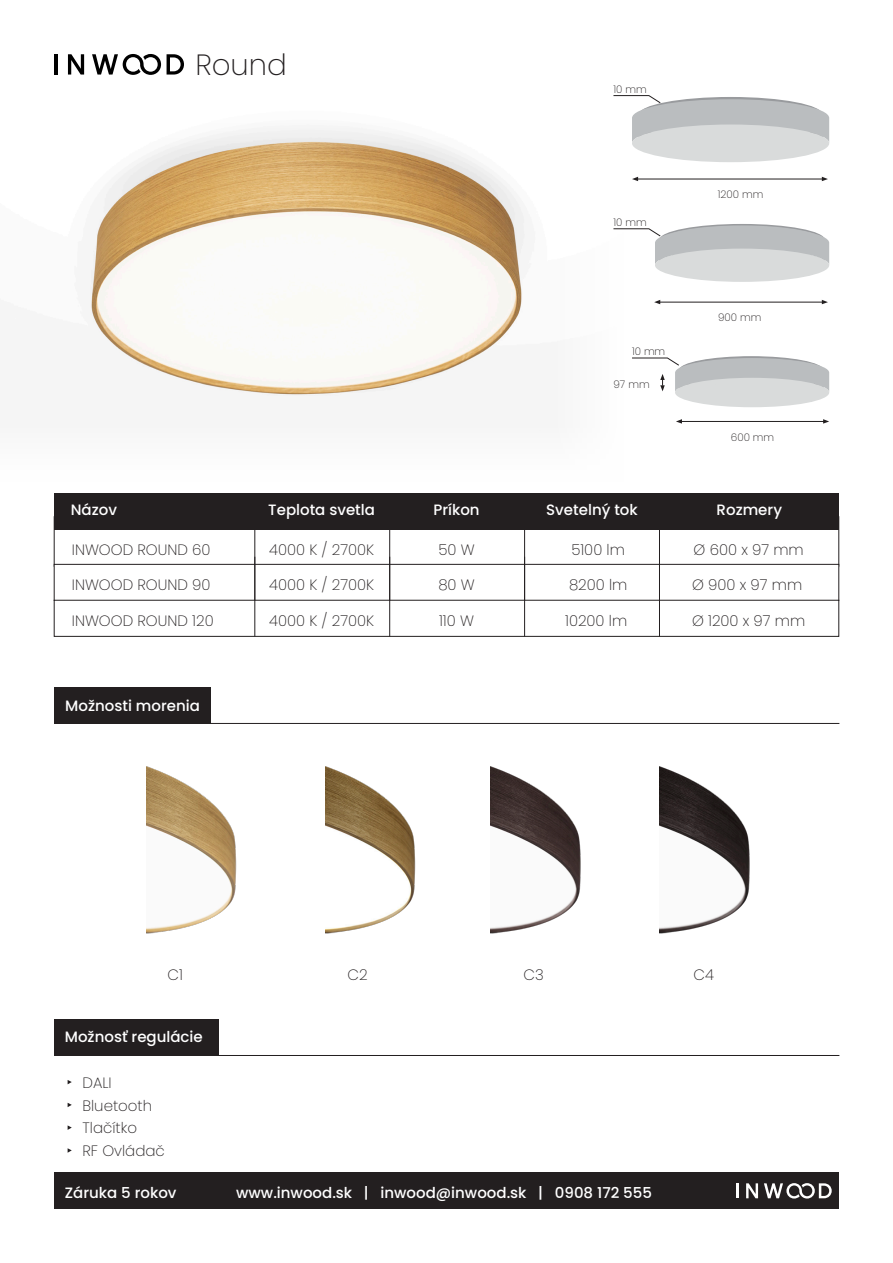
<style>
.page{position:relative;width:893px;height:1263px;background:#fff}
.page>*{position:absolute;margin:0;border:0;box-sizing:border-box;transform-origin:0 0}
.t1{font:200 29.25px "Poppins";color:#231f20}
.t2{font:200 15px "Poppins";color:#231f20}
.t3{font:500 15px "Poppins";color:#fff}
.t4{font:200 10.5px "Poppins";color:#231f20}
</style>
<div class="page">
<img style="left:90px;top:168px;width:435px;height:228px">
<div style="left:54px;top:564px;width:785px;height:37px;border:1px solid #231f20"></div>
<div style="left:54px;top:600px;width:785px;height:36px;border:1px solid #231f20"></div>
<hr style="left:255px;top:521px;width:1px;height:80px;background:#231f20">
<hr style="left:255px;top:557px;width:1px;height:79px;background:#231f20">
<hr style="left:389px;top:521px;width:1px;height:80px;background:#231f20">
<hr style="left:389px;top:557px;width:1px;height:79px;background:#231f20">
<hr style="left:524px;top:521px;width:1px;height:80px;background:#231f20">
<hr style="left:524px;top:557px;width:1px;height:79px;background:#231f20">
<hr style="left:659px;top:521px;width:1px;height:80px;background:#231f20">
<hr style="left:659px;top:557px;width:1px;height:79px;background:#231f20">
<div style="left:54px;top:494px;width:785px;height:36px;background:#231f20"></div>
<div style="left:54px;top:1019px;width:165px;height:36px;background:#231f20"></div>
<hr style="left:54px;top:1055px;width:785px;height:1px;background:#231f20">
<svg style="left:68px;top:1148px;width:4px;height:5px"></svg>
<svg style="left:68px;top:1103px;width:4px;height:4px"></svg>
<svg style="left:68px;top:1125px;width:4px;height:5px"></svg>
<svg style="left:68px;top:1080px;width:4px;height:4px"></svg>
<img style="left:147px;top:766px;width:90px;height:168px">
<img style="left:326px;top:766px;width:90px;height:168px">
<img style="left:491px;top:766px;width:90px;height:168px">
<img style="left:660px;top:766px;width:90px;height:168px">
<div style="left:54px;top:687px;width:157px;height:37px;background:#231f20"></div>
<hr style="left:54px;top:723px;width:785px;height:1px;background:#231f20">
<hr style="left:680px;top:421px;width:144px;height:1px;background:#231f20">
<svg style="left:823px;top:419px;width:6px;height:5px"></svg>
<svg style="left:676px;top:419px;width:6px;height:5px"></svg>
<hr style="left:658px;top:302px;width:165px;height:1px;background:#231f20">
<svg style="left:822px;top:300px;width:6px;height:4px"></svg>
<svg style="left:654px;top:300px;width:6px;height:4px"></svg>
<hr style="left:637px;top:179px;width:186px;height:1px;background:#231f20">
<svg style="left:822px;top:177px;width:6px;height:4px"></svg>
<svg style="left:632px;top:177px;width:6px;height:4px"></svg>
<div style="left:54px;top:1173px;width:785px;height:36px;background:#231f20"></div>
<svg style="left:736px;top:1183px;width:2px;height:15px"></svg>
<svg style="left:746px;top:1183px;width:12px;height:15px"></svg>
<svg style="left:764px;top:1183px;width:68px;height:15px"></svg>
<svg style="left:613px;top:224px;width:216px;height:58px"></svg>
<svg style="left:613px;top:95px;width:216px;height:67px"></svg>
<svg style="left:632px;top:356px;width:197px;height:51px"></svg>
<hr style="left:54px;top:54px;width:3px;height:21px;background:#000">
<svg style="left:68px;top:54px;width:16px;height:21px"></svg>
<svg style="left:167px;top:54px;width:17px;height:21px"></svg>
<svg style="left:92px;top:54px;width:69px;height:21px"></svg>
<p class="t1" style="left:195px;top:48px;width:93px">Round</p>
<p class="t4" style="left:613px;top:83px;width:35px">10 mm</p>
<p class="t4" style="left:613px;top:216px;width:35px">10 mm</p>
<p class="t4" style="left:632px;top:346px;width:35px">10 mm</p>
<p class="t4" style="left:613px;top:378px;width:38px">97 mm</p>
<p class="t4" style="left:718px;top:189px;width:47px">1200 mm</p>
<p class="t4" style="left:718px;top:312px;width:45px">900 mm</p>
<p class="t4" style="left:731px;top:431px;width:45px">600 mm</p>
<p class="t3" style="left:71px;top:501px;width:48px">Názov</p>
<p class="t3" style="left:268px;top:501px;width:108px">Teplota svetla</p>
<p class="t3" style="left:433px;top:501px;width:48px">Príkon</p>
<p class="t3" style="left:546px;top:501px;width:93px">Svetelný tok</p>
<p class="t3" style="left:717px;top:501px;width:67px">Rozmery</p>
<p class="t2" style="left:269px;top:541px;width:106px">4000 K / 2700K</p>
<p class="t2" style="left:269px;top:576px;width:106px">4000 K / 2700K</p>
<p class="t2" style="left:269px;top:612px;width:106px">4000 K / 2700K</p>
<p class="t2" style="left:72px;top:541px;width:140px">INWOOD ROUND 60</p>
<p class="t2" style="left:438px;top:541px;width:38px">50 W</p>
<p class="t2" style="left:571px;top:541px;width:55px">5100 lm</p>
<p class="t2" style="left:694px;top:541px;width:112px">Ø 600 x 97 mm</p>
<p class="t2" style="left:72px;top:576px;width:140px">INWOOD ROUND 90</p>
<p class="t2" style="left:72px;top:612px;width:143px">INWOOD ROUND 120</p>
<p class="t2" style="left:569px;top:576px;width:60px">8200 lm</p>
<p class="t2" style="left:565px;top:612px;width:64px">10200 lm</p>
<p class="t2" style="left:692px;top:576px;width:112px">Ø 900 x 97 mm</p>
<p class="t2" style="left:692px;top:612px;width:115px">Ø 1200 x 97 mm</p>
<p class="t2" style="left:438px;top:576px;width:38px">80 W</p>
<p class="t2" style="left:439px;top:612px;width:36px">110 W</p>
<p class="t3" style="left:65px;top:697px;width:136px">Možnosti morenia</p>
<p class="t2" style="left:168px;top:966px;width:17px">C1</p>
<p class="t2" style="left:348px;top:966px;width:22px">C2</p>
<p class="t2" style="left:524px;top:966px;width:22px">C3</p>
<p class="t2" style="left:694px;top:966px;width:22px">C4</p>
<p class="t3" style="left:65px;top:1028px;width:139px">Možnosť regulácie</p>
<p class="t2" style="left:82px;top:1074px;width:31px">DALI</p>
<p class="t2" style="left:82px;top:1097px;width:71px">Bluetooth</p>
<p class="t2" style="left:82px;top:1119px;width:56px">Tlačítko</p>
<p class="t2" style="left:82px;top:1142px;width:84px">RF Ovládač</p>
<p class="t3" style="left:65px;top:1184px;width:113px">Záruka 5 rokov</p>
<p class="t3" style="left:236px;top:1184px;width:417px">www.inwood.sk | inwood@inwood.sk | 0908 172 555</p>
</div>
